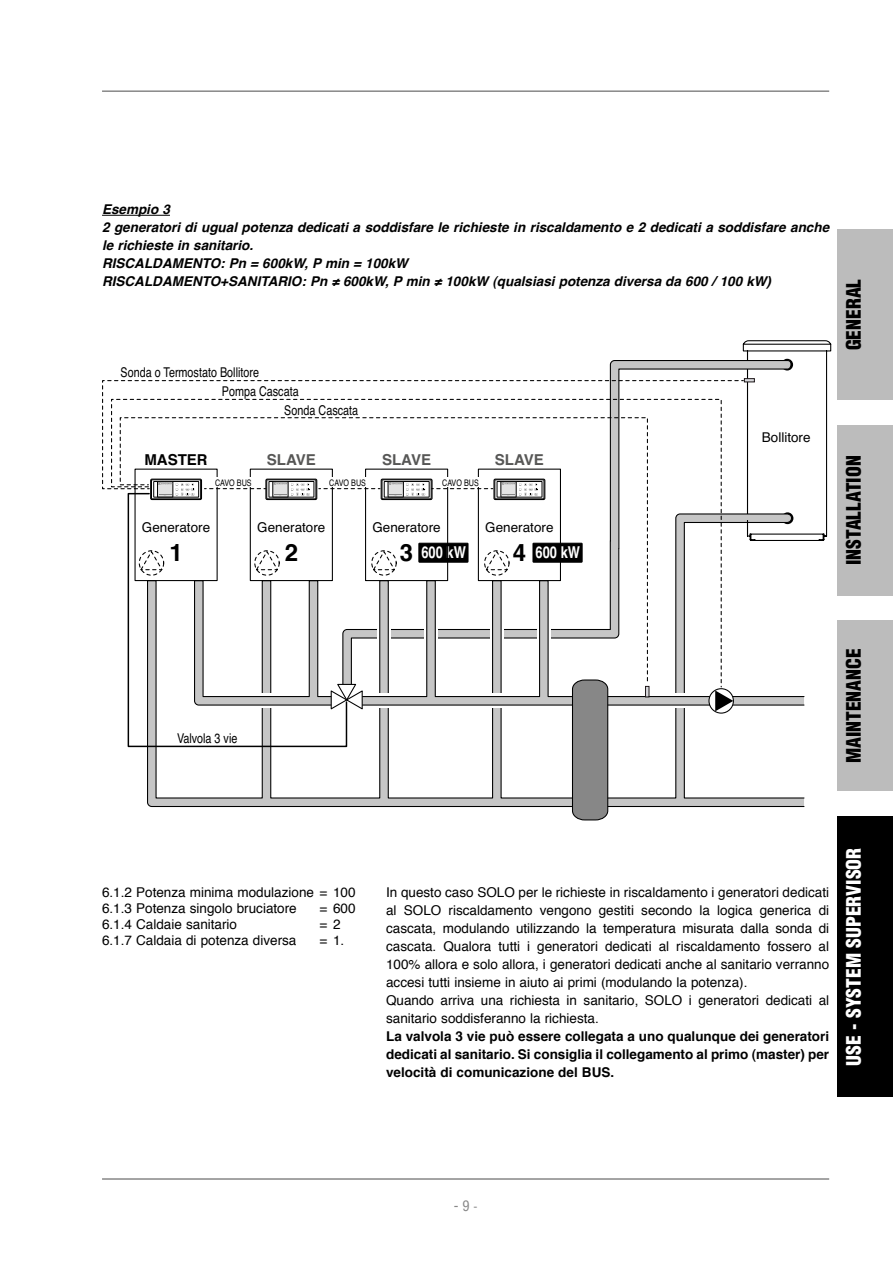
<style>
.page{position:relative;width:893px;height:1263px;background:#fff}
.page>*{position:absolute;margin:0;border:0;box-sizing:border-box;transform-origin:0 0}
.t1{font:700 24px "Helvetica";color:#000}
.t2{font:900 condensed 19.5px "Helvetica LT Std";color:#000}
.t3{font:900 condensed 19.5px "Helvetica LT Std";color:#fff}
.t4{font:700 16.35px "Helvetica";color:#fff;scale:.79 1}
.t5{font:700 15px "Helvetica";color:#575756}
.t6{font:700 15px "Helvetica";color:#000}
.t7{font:condensed 14.25px "Helvetica LT Std";color:#878787}
.t8{font:13.5px/18px "Helvetica";color:#000}
.t9{font:italic 700 13.5px/18px "Helvetica";color:#000}
.t10{font:700 13.5px/18px "Helvetica";color:#000;text-align:justify}
.t11{font:13.5px "Helvetica";color:#000;scale:.8 1}
.t12{font:9px "Helvetica";color:#000;scale:.8 1}
.s1{font-size:12px}
</style>
<div class="page">
<svg style="left:147px;top:708px;width:424px;height:99px"></svg>
<svg style="left:364px;top:340px;width:467px;height:366px"></svg>
<svg style="left:744px;top:378px;width:11px;height:4px"></svg>
<svg style="left:744px;top:680px;width:61px;height:127px"></svg>
<svg style="left:571px;top:380px;width:173px;height:440px"></svg>
<svg style="left:102px;top:380px;width:636px;height:116px"></svg>
<svg style="left:110px;top:398px;width:612px;height:290px"></svg>
<svg style="left:348px;top:683px;width:16px;height:28px"></svg>
<svg style="left:127px;top:492px;width:221px;height:256px"></svg>
<hr style="left:102px;top:215px;width:68px;height:1px;background:#000">
<hr style="left:102px;top:90px;width:727px;height:2px;background:#878787">
<hr style="left:102px;top:1178px;width:727px;height:2px;background:#878787">
<div style="left:838px;top:230px;width:55px;height:170px;background:#bcbcbc"></div>
<div style="left:838px;top:425px;width:55px;height:170px;background:#bcbcbc"></div>
<div style="left:838px;top:621px;width:55px;height:170px;background:#bcbcbc"></div>
<div style="left:838px;top:816px;width:55px;height:281px;background:#000"></div>
<p class="t9" style="left:102px;top:201px;width:729px">Esempio 3<br>2 generatori di ugual potenza dedicati a soddisfare le richieste in riscaldamento e 2 dedicati a soddisfare anche le richieste in sanitario.<br>RISCALDAMENTO: Pn = 600kW, P min = 100kW<br>RISCALDAMENTO+SANITARIO: Pn ≠ 600kW, P min ≠ 100kW (qualsiasi potenza diversa da 600 / 100 kW)</p>
<p class="t11" style="left:121px;top:362px;width:175px">Sonda o Termostato Bollitore</p>
<p class="t11" style="left:222px;top:381px;width:98px">Pompa Cascata</p>
<p class="t11" style="left:284px;top:400px;width:94px">Sonda Cascata</p>
<p class="t6" style="left:144px;top:447px;width:65px">MASTER</p>
<p class="t5" style="left:267px;top:447px;width:50px">SLAVE</p>
<p class="t12" style="left:215px;top:475px;width:47px">CAVO BUS</p>
<p class="t12" style="left:329px;top:475px;width:47px">CAVO BUS</p>
<p class="t5" style="left:382px;top:447px;width:50px">SLAVE</p>
<p class="t12" style="left:442px;top:475px;width:47px">CAVO BUS</p>
<p class="t5" style="left:495px;top:447px;width:50px">SLAVE</p>
<p class="t8" style="left:142px;top:519px;width:70px">Generatore</p>
<h1 class="t1" style="left:169px;top:533px;width:15px">1</h1>
<p class="t8" style="left:257px;top:519px;width:70px">Generatore</p>
<h1 class="t1" style="left:285px;top:533px;width:15px">2</h1>
<p class="t8" style="left:372px;top:519px;width:70px">Generatore</p>
<h1 class="t1" style="left:400px;top:533px;width:15px">3</h1>
<p class="t8" style="left:485px;top:519px;width:70px">Generatore</p>
<h1 class="t1" style="left:513px;top:533px;width:15px">4</h1>
<p class="t4" style="left:421px;top:539px;width:58px">600 kW</p>
<p class="t4" style="left:535px;top:539px;width:58px">600 kW</p>
<p class="t8" style="left:762px;top:429px;width:50px">Bollitore</p>
<h2 class="t2" style="left:841px;top:350px;width:72px;rotate:-90deg">GENERAL</h2>
<h2 class="t2" style="left:841px;top:565px;width:109px;rotate:-90deg">INSTALLATION</h2>
<p class="t11" style="left:177px;top:728px;width:77px">Valvola 3 vie</p>
<h2 class="t2" style="left:841px;top:763px;width:115px;rotate:-90deg">MAINTENANCE</h2>
<p class="t8" style="left:102px;top:884px;width:255px;line-height:16.2px">6.1.2 Potenza minima modulazione = 100<br>6.1.3 Potenza singolo bruciatore</p>
<p class="t8" style="left:320px;top:900px;width:38px">= 600</p>
<p class="t8" style="left:102px;top:916px;width:137px">6.1.4 Caldaie sanitario</p>
<p class="t8" style="left:320px;top:916px;width:23px">= 2</p>
<p class="t8" style="left:102px;top:932px;width:196px">6.1.7 Caldaia di potenza diversa</p>
<p class="t8" style="left:320px;top:932px;width:26px">= 1.</p>
<p class="t8" style="left:386px;top:883px;width:445px">In questo caso SOLO per le richieste in riscaldamento i generatori dedicati al SOLO riscaldamento vengono gestiti secondo la logica generica di cascata, modulando utilizzando la temperatura misurata dalla sonda di cascata. Qualora tutti i generatori dedicati al riscaldamento fossero al 100% allora e solo allora, i generatori dedicati anche al sanitario verranno accesi tutti insieme in aiuto ai primi (modulando la potenza).<br>Quando arriva una richiesta in sanitario, SOLO i generatori dedicati al sanitario soddisferanno la richiesta.</p>
<p class="t10" style="left:386px;top:1027px;width:445px">La valvola 3 vie può essere collegata a uno qualunque dei generatori dedicati al sanitario. Si consiglia il collegamento al primo (master) per velocità di comunicazione del BUS.</p>
<h2 class="t3" style="left:841px;top:1066px;width:218px;rotate:-90deg">USE - SYSTEM SUPERVISOR</h2>
<p class="t7" style="left:454px;top:1197px;width:25px">- 9 <span class="s1">-</span></p>
</div>
